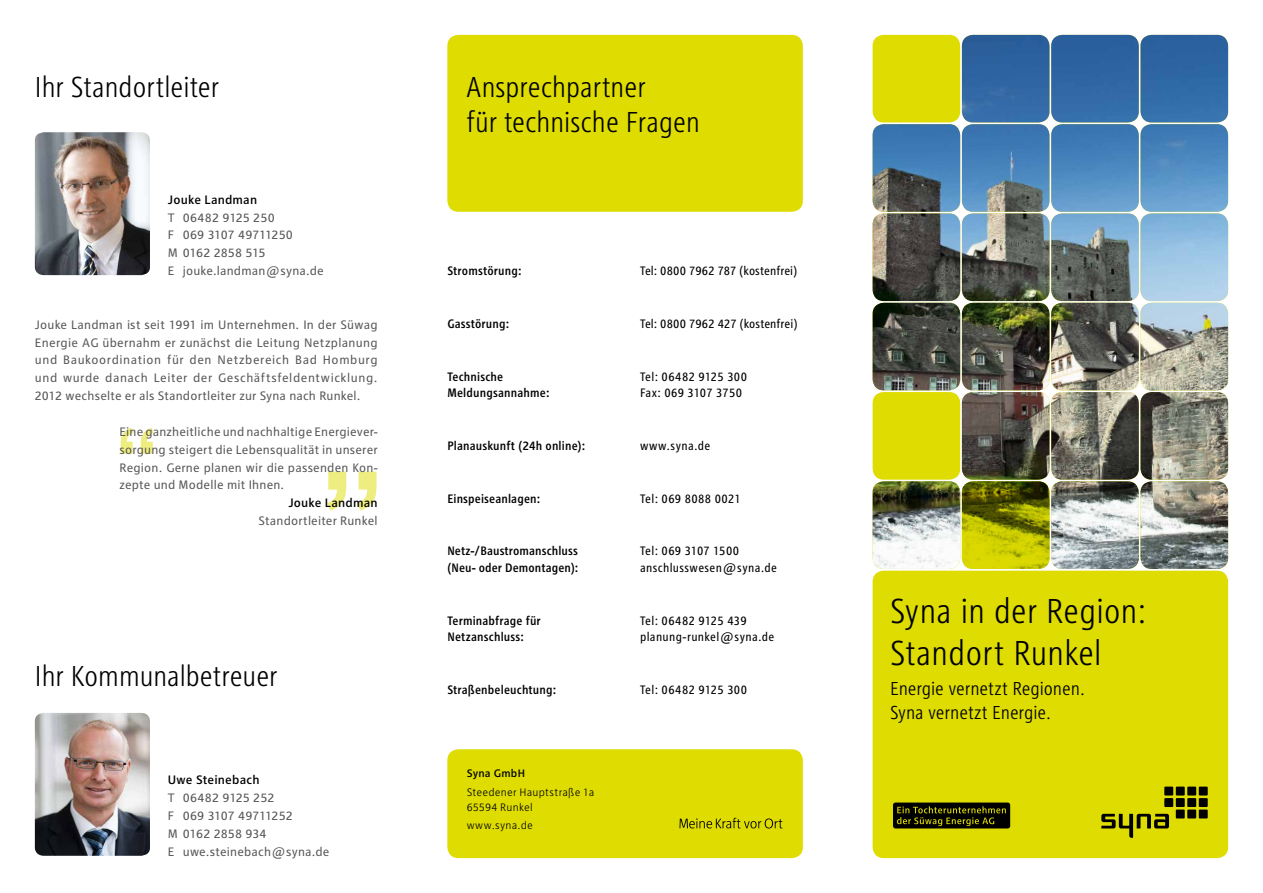
<style>
.page{position:relative;width:1263px;height:893px;background:#fff}
.page>*{position:absolute;margin:0;border:0;box-sizing:border-box;transform-origin:0 0}
.t1{font:300 condensed 36px/42.3px "RWE Headline";letter-spacing:.01em;color:#000}
.t2{font:300 condensed 30px/35.7px "RWE Headline";letter-spacing:.005em;color:#000}
.t3{font:300 condensed 19.5px/24px "RWE Text";letter-spacing:-.005em;color:#000}
.t4{font:12.75px/17.9px "RWE Text";letter-spacing:.015em;color:#565656;text-align:justify}
.t5{font:condensed 12.75px/16.5px "RWE Text";letter-spacing:.02em;color:#000}
.t6{font:500 condensed 12.75px/16.5px "RWE Text";letter-spacing:.01em;color:#000}
.t7{font:500 12.75px "RWE Text";letter-spacing:.015em;color:#000}
.t8{font:300 11.25px/15px "RWE Text";letter-spacing:.025em;color:#000}
.t9{font:500 11.25px "RWE Text";letter-spacing:.02em;color:#000}
</style>
<div class="page">
<div style="left:873px;top:571px;width:355px;height:287px;background:#dedc00;border-radius:11px"></div>
<div style="left:1199px;top:787px;width:9px;height:8px;background:#000"></div>
<div style="left:1164px;top:787px;width:9px;height:8px;background:#000"></div>
<div style="left:1176px;top:787px;width:9px;height:8px;background:#000"></div>
<div style="left:1187px;top:787px;width:9px;height:8px;background:#000"></div>
<div style="left:1199px;top:798px;width:9px;height:9px;background:#000"></div>
<div style="left:1164px;top:798px;width:9px;height:9px;background:#000"></div>
<div style="left:1176px;top:798px;width:9px;height:9px;background:#000"></div>
<div style="left:1187px;top:798px;width:9px;height:9px;background:#000"></div>
<div style="left:1199px;top:809px;width:9px;height:9px;background:#000"></div>
<div style="left:1176px;top:809px;width:9px;height:9px;background:#000"></div>
<div style="left:1187px;top:809px;width:9px;height:9px;background:#000"></div>
<svg style="left:1101px;top:814px;width:68px;height:24px"></svg>
<div style="left:893px;top:802px;width:117px;height:26px;background:#000;border-radius:3px"></div>
<svg style="left:897px;top:806px;width:109px;height:20px"></svg>
<div style="left:447px;top:749px;width:356px;height:109px;background:#dedc00;border-radius:11px"></div>
<div style="left:447px;top:35px;width:356px;height:177px;background:#dedc00;border-radius:11px"></div>
<img style="left:35px;top:132px;width:115px;height:143px">
<img style="left:873px;top:35px;width:355px;height:534px">
<svg style="left:962px;top:481px;width:87px;height:88px;background:#929400"></svg>
<div style="left:873px;top:35px;width:87px;height:87px;background:#dedc00;border-radius:11px"></div>
<div style="left:873px;top:392px;width:87px;height:88px;background:#dedc00;border-radius:11px"></div>
<img style="left:35px;top:713px;width:115px;height:143px">
<svg style="left:121px;top:428px;width:33px;height:26px"></svg>
<svg style="left:327px;top:472px;width:50px;height:39px"></svg>
<svg style="left:679px;top:818px;width:103px;height:10px"></svg>
<h2 class="t2" style="left:35px;top:69px;width:186px">Ihr Standortleiter</h2>
<p class="t7" style="left:168px;top:192px;width:91px">Jouke Landman</p>
<p class="t4" style="left:168px;top:208px;width:157px;text-align:left">T 06482 9125 250<br>F 069 3107 49711250<br>M 0162 2858 515<br>E jouke.landman@syna.de</p>
<p class="t4" style="left:35px;top:315px;width:344px">Jouke Landman ist seit 1991 im Unternehmen. In der Süwag Energie AG übernahm er zunächst die Leitung Netzplanung und Baukoordination für den Netzbereich Bad Homburg und wurde danach Leiter der Geschäftsfeldentwicklung.<br>2012 wechselte er als Standortleiter zur Syna nach Runkel.</p>
<p class="t4" style="left:119px;top:423px;width:260px">Eine ganzheitliche und nachhaltige Energiever&shy;sorgung steigert die Lebensqualität in unserer Region. Gerne planen wir die passenden Kon&shy;zepte und Modelle mit Ihnen.</p>
<p class="t7" style="left:288px;top:496px;width:91px">Jouke Landman</p>
<p class="t4" style="left:259px;top:512px;width:120px">Standortleiter Runkel</p>
<h2 class="t2" style="left:35px;top:658px;width:244px">Ihr Kommunalbetreuer</h2>
<p class="t7" style="left:168px;top:773px;width:93px">Uwe Steinebach</p>
<p class="t4" style="left:168px;top:789px;width:163px;text-align:left">T 06482 9125 252<br>F 069 3107 49711252<br>M 0162 2858 934<br>E uwe.steinebach@syna.de</p>
<h2 class="t2" style="left:466px;top:69px;width:235px">Ansprechpartner<br>für technische Fragen</h2>
<p class="t6" style="left:447px;top:263px;width:76px">Stromstörung:</p>
<p class="t5" style="left:640px;top:263px;width:159px">Tel: 0800 7962 787 (kostenfrei)</p>
<p class="t6" style="left:447px;top:315px;width:63px">Gasstörung:</p>
<p class="t5" style="left:640px;top:315px;width:159px">Tel: 0800 7962 427 (kostenfrei)</p>
<p class="t6" style="left:447px;top:368px;width:103px">Technische<br>Meldungsannahme:</p>
<p class="t5" style="left:640px;top:368px;width:109px">Tel: 06482 9125 300<br>Fax: 069 3107 3750</p>
<p class="t6" style="left:447px;top:437px;width:139px">Planauskunft (24h online):</p>
<p class="t5" style="left:640px;top:437px;width:72px">www.syna.de</p>
<p class="t6" style="left:447px;top:490px;width:94px">Einspeiseanlagen:</p>
<p class="t5" style="left:640px;top:490px;width:102px">Tel: 069 8088 0021</p>
<p class="t6" style="left:447px;top:543px;width:132px">Netz-/Baustromanschluss (Neu- oder Demontagen):</p>
<p class="t5" style="left:640px;top:543px;width:138px">Tel: 069 3107 1500 anschlusswesen@syna.de</p>
<p class="t6" style="left:447px;top:612px;width:95px">Terminabfrage für<br>Netzanschluss:</p>
<p class="t5" style="left:640px;top:612px;width:136px">Tel: 06482 9125 439 planung-runkel@syna.de</p>
<p class="t6" style="left:447px;top:681px;width:110px">Straßenbeleuchtung:</p>
<p class="t5" style="left:640px;top:681px;width:109px">Tel: 06482 9125 300</p>
<p class="t9" style="left:467px;top:767px;width:60px">Syna GmbH</p>
<p class="t8" style="left:467px;top:784px;width:129px">Steedener Hauptstraße 1a<br>65594 Runkel</p>
<p class="t8" style="left:467px;top:817px;width:68px">www.syna.de</p>
<h1 class="t1" style="left:890px;top:589px;width:258px">Syna in der Region:<br>Standort Runkel</h1>
<h3 class="t3" style="left:890px;top:677px;width:197px">Energie vernetzt Regionen.<br>Syna vernetzt Energie.</h3>
</div>
